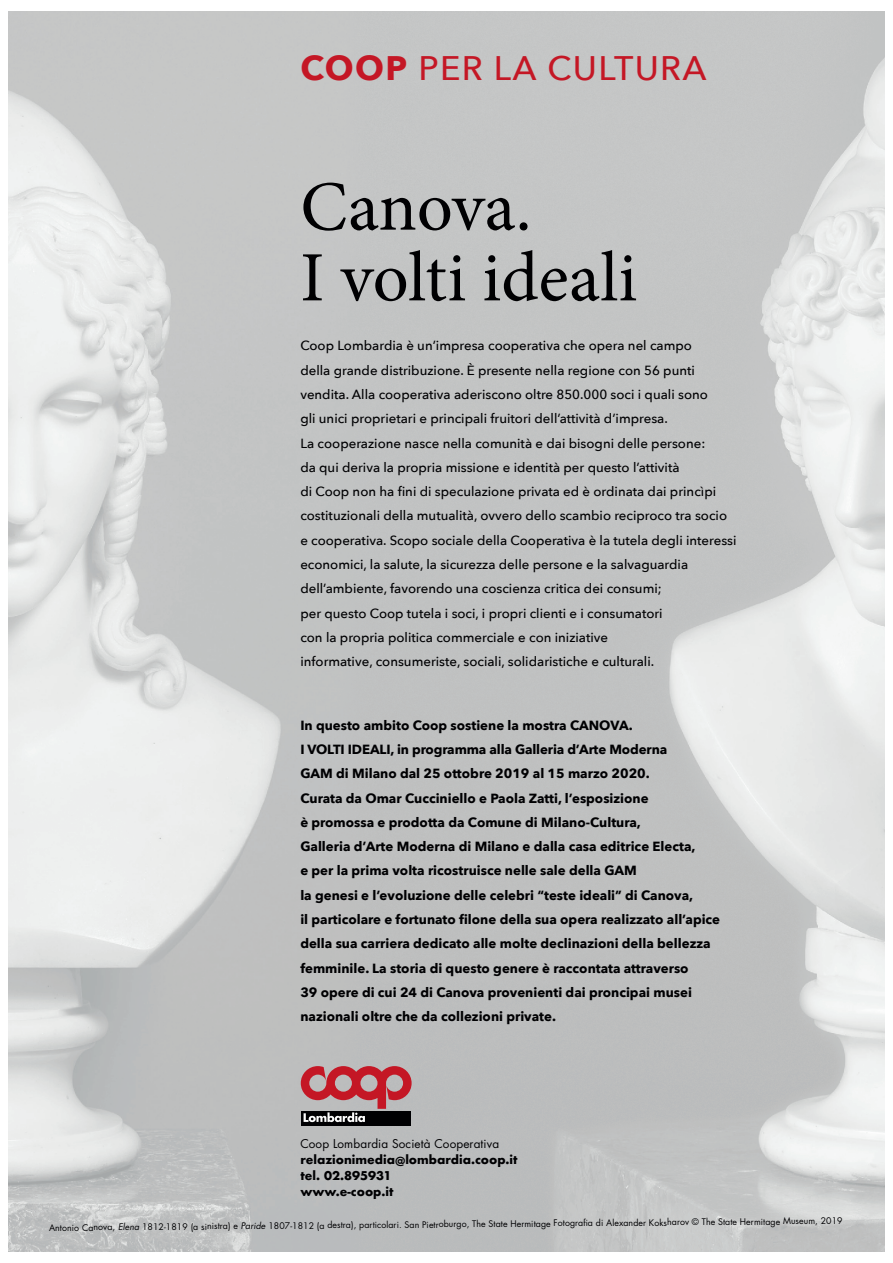
<style>
.page{position:relative;width:893px;height:1263px;background:#fff}
.page>*{position:absolute;margin:0;border:0;box-sizing:border-box;transform-origin:0 0}
.t1{font:70.65px/70.7px "Minion Pro";color:#000002}
.t2{font:500 34.05px "Avenir Next";letter-spacing:.04em;color:#c41725}
.t3{font:500 13.2px/24.3px "Avenir Next";color:#000002}
.t4{font:700 13.2px/24.3px "Avenir Next";color:#000002}
.t5{font:700 11.85px/16.2px "Futura";color:#000002}
.t6{font:11.85px "Futura";letter-spacing:.01em;color:#000002}
.t7{font:8.85px "Futura";color:#000002}
.s1{font-weight:700}
</style>
<div class="page">
<img style="left:8px;top:11px;width:877px;height:1241px">
<div style="left:301px;top:1111px;width:109px;height:14px;background:#000002"></div>
<svg style="left:301px;top:1066px;width:111px;height:56px;background:#a56368"></svg>
<h2 class="t2" style="left:300px;top:39px;width:408px"><span class="s1">COOP</span> PER LA CULTURA</h2>
<h1 class="t1" style="left:300px;top:172px;width:338px">Canova.<br>I volti ideali</h1>
<p class="t3" style="left:300px;top:333px;width:438px">Coop Lombardia è un’impresa cooperativa che opera nel campo<br>della grande distribuzione. È presente nella regione con 56 punti vendita. Alla cooperativa aderiscono oltre 850.000 soci i quali sono<br>gli unici proprietari e principali fruitori dell’attività d’impresa.<br>La cooperazione nasce nella comunità e dai bisogni delle persone:<br>da qui deriva la propria missione e identità per questo l’attività<br>di Coop non ha fini di speculazione privata ed è ordinata dai princìpi costituzionali della mutualità, ovvero dello scambio reciproco tra socio e cooperativa. Scopo sociale della Cooperativa è la tutela degli interessi economici, la salute, la sicurezza delle persone e la salvaguardia dell’ambiente, favorendo una coscienza critica dei consumi;<br>per questo Coop tutela i soci, i propri clienti e i consumatori<br>con la propria politica commerciale e con iniziative<br>informative, consumeriste, sociali, solidaristiche e culturali.</p>
<p class="t4" style="left:300px;top:713px;width:421px">In questo ambito Coop sostiene la mostra CANOVA.<br>I VOLTI IDEALI, in programma alla Galleria d’Arte Moderna<br>GAM di Milano dal 25 ottobre 2019 al 15 marzo 2020.<br>Curata da Omar Cucciniello e Paola Zatti, l’esposizione<br>è promossa e prodotta da Comune di Milano-Cultura,<br>Galleria d’Arte Moderna di Milano e dalla casa editrice Electa,<br>e per la prima volta ricostruisce nelle sale della GAM<br>la genesi e l’evoluzione delle celebri “teste ideali” di Canova,<br>il particolare e fortunato filone della sua opera realizzato all’apice della sua carriera dedicato alle molte declinazioni della bellezza femminile. La storia di questo genere è raccontata attraverso<br>39 opere di cui 24 di Canova provenienti dai proncipai musei nazionali oltre che da collezioni private.</p>
<p class="t6" style="left:300px;top:1135px;width:200px">Coop Lombardia Società Cooperativa</p>
<p class="t5" style="left:300px;top:1151px;width:219px">relazionimedia@lombardia.coop.it tel. 02.895931<br>www.e-coop.it</p>
<p class="t7" style="left:49px;top:1225px;width:795px;rotate:-1deg">Antonio Canova, <sup>Elena</sup> 1812-1819 (a sinistra) e <sup>Paride</sup> 1807-1812 (a destra), particolari. San Pietroburgo, The State Hermitage Fotografi a di Alexander Koksharov © The State Hermitage Museum, 2019</p>
</div>
